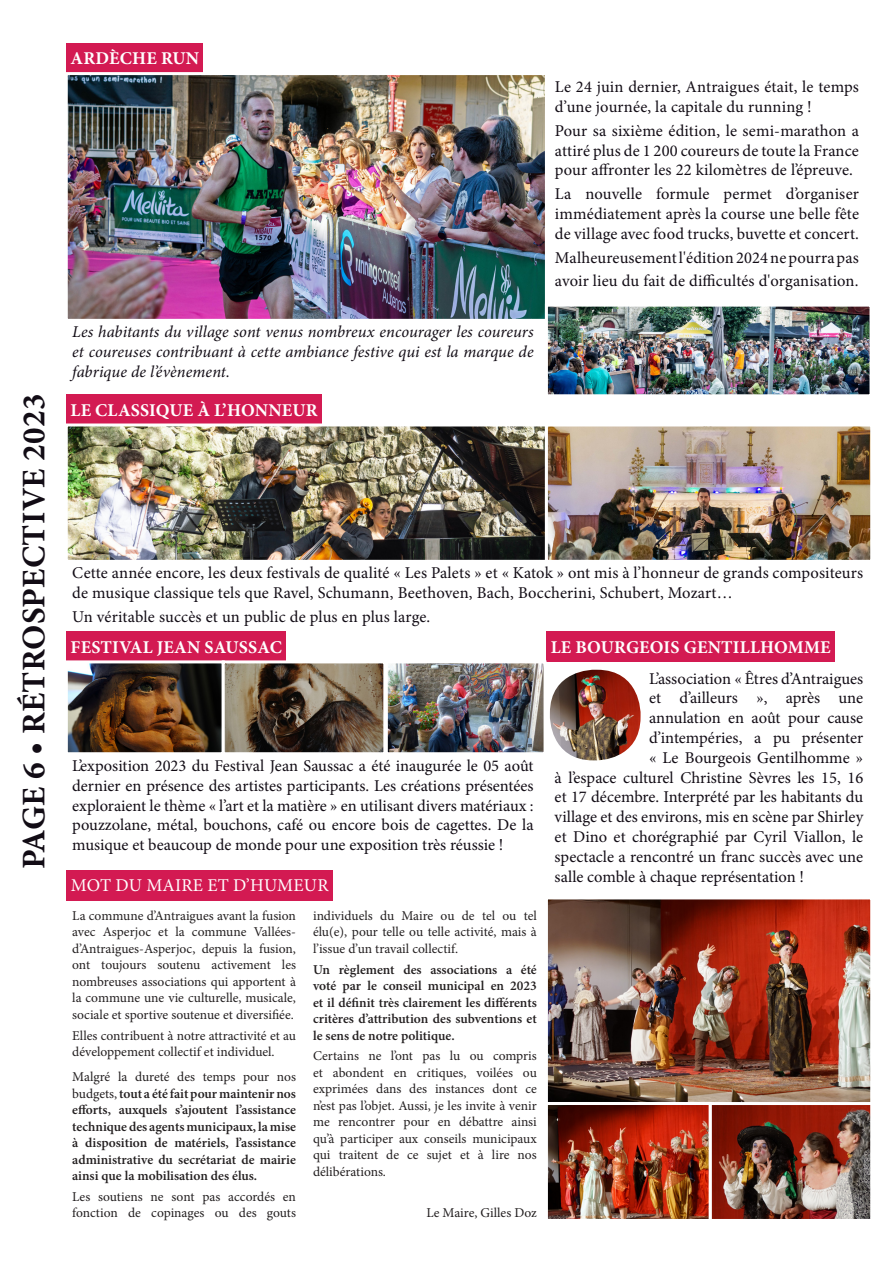
<style>
.page{position:relative;width:893px;height:1263px;background:#fff}
.page>*{position:absolute;margin:0;border:0;box-sizing:border-box;transform-origin:0 0}
.t1{font:700 33px "Minion Pro";letter-spacing:.01em;color:#120c15}
.Titre{font:700 18px "Minion Pro";letter-spacing:.01em;color:#fff}
.t2{font:18px "Minion Pro";letter-spacing:.01em;color:#fff}
.t3{font:16.5px/19.8px "Minion Pro";letter-spacing:.005em;color:#120c15}
.t4{font:italic 16.5px/19.8px "Minion Pro";color:#120c15;text-align:justify}
.t5{font:13.5px/16.5px "Minion Pro";color:#231f20;text-align:justify}
.t6{font:600 13.5px/16.5px "Minion Pro";color:#231f20;text-align:justify}
.s1{font-weight:400}
</style>
<div class="page">
<div style="left:66px;top:43px;width:137px;height:31px;background:#d31a52"></div>
<div style="left:66px;top:631px;width:220px;height:31px;background:#d31a52"></div>
<div style="left:66px;top:394px;width:256px;height:31px;background:#d31a52"></div>
<img style="left:69px;top:76px;width:475px;height:242px">
<div style="left:65px;top:72px;width:483px;height:250px;border:3px solid #fff"></div>
<img style="left:69px;top:427px;width:800px;height:132px">
<div style="left:65px;top:423px;width:483px;height:140px;border:3px solid #fff"></div>
<div style="left:545px;top:423px;width:328px;height:140px;border:3px solid #fff"></div>
<img style="left:69px;top:664px;width:474px;height:87px">
<div style="left:65px;top:660px;width:160px;height:95px;border:3px solid #fff"></div>
<div style="left:546px;top:631px;width:289px;height:31px;background:#d31a52"></div>
<img style="left:549px;top:900px;width:320px;height:318px">
<div style="left:709px;top:1102px;width:164px;height:120px;border:3px solid #fff"></div>
<div style="left:66px;top:870px;width:267px;height:30px;background:#d31a52"></div>
<div style="left:545px;top:896px;width:328px;height:209px;border:3px solid #fff"></div>
<div style="left:545px;top:1102px;width:167px;height:120px;border:3px solid #fff"></div>
<div style="left:222px;top:660px;width:164px;height:95px;border:3px solid #fff"></div>
<img style="left:550px;top:670px;width:91px;height:90px">
<img style="left:549px;top:308px;width:319px;height:85px">
<div style="left:545px;top:304px;width:327px;height:93px;border:3px solid #fff"></div>
<div style="left:385px;top:660px;width:162px;height:95px;border:3px solid #fff"></div>
<p class="t1" style="left:11px;top:869px;width:477px;rotate:-90deg">PAGE 6 • RÉTROSPECTIVE 2023</p>
<p class="Titre" style="left:71px;top:46px;width:130px">ARDÈCHE RUN</p>
<p class="t4" style="left:72px;top:322px;width:463px">Les habitants du village sont venus nombreux encourager les coureurs et coureuses contribuant à cette ambiance festive qui est la marque de fabrique de l’évènement.</p>
<p class="Titre" style="left:71px;top:397px;width:249px">LE CLASSIQUE À L’HONNEUR</p>
<p class="t3" style="left:555px;top:77px;width:306px">Le 24 juin dernier, Antraigues était, le temps d’une journée, la capitale du running !</p>
<p class="t3" style="left:555px;top:121px;width:305px;text-align:justify">Pour sa sixième édition, le semi-marathon a attiré plus de 1 200 coureurs de toute la France pour affronter les 22 kilomètres de l’épreuve.</p>
<p class="t3" style="left:555px;top:184px;width:306px;text-align:justify">La nouvelle formule permet d’organiser immédiatement après la course une belle fête de village avec food trucks, buvette et concert.</p>
<p class="t3" style="left:555px;top:247px;width:306px;line-height:22.5px">Malheureusement l'édition 2024 ne pourra pas avoir lieu du fait de difficultés d'organisation.</p>
<p class="t3" style="left:72px;top:563px;width:792px">Cette année encore, les deux festivals de qualité « Les Palets » et « Katok » ont mis à l’honneur de grands compositeurs de musique classique tels que Ravel, Schumann, Beethoven, Bach, Boccherini, Schubert, Mozart…</p>
<p class="t3" style="left:72px;top:607px;width:359px">Un véritable succès et un public de plus en plus large.</p>
<p class="Titre" style="left:551px;top:634px;width:281px">LE BOURGEOIS GENTILLHOMME</p>
<p class="t3" style="left:649px;top:668px;width:216px">L’association « Êtres d’Antraigues</p>
<p class="t3" style="left:649px;top:688px;width:216px">et d’ailleurs », après une</p>
<p class="t3" style="left:649px;top:708px;width:216px">annulation en août pour cause</p>
<p class="t3" style="left:649px;top:728px;width:216px">d’intempéries, a pu présenter</p>
<p class="t3" style="left:649px;top:748px;width:216px">« Le Bourgeois Gentilhomme »</p>
<p class="t3" style="left:555px;top:767px;width:310px">à l’espace culturel Christine Sèvres les 15, 16</p>
<p class="t3" style="left:555px;top:787px;width:310px">et 17 décembre. Interprété par les habitants du</p>
<p class="t3" style="left:555px;top:807px;width:310px">village et des environs, mis en scène par Shirley</p>
<p class="t3" style="left:555px;top:827px;width:310px">et Dino et chorégraphié par Cyril Viallon, le</p>
<p class="t3" style="left:555px;top:847px;width:310px">spectacle a rencontré un franc succès avec une</p>
<p class="t3" style="left:555px;top:866px;width:251px">salle comble à chaque représentation !</p>
<p class="Titre" style="left:71px;top:634px;width:213px">FESTIVAL JEAN SAUSSAC</p>
<p class="t3" style="left:72px;top:756px;width:463px;text-align:justify">L’exposition 2023 du Festival Jean Saussac a été inaugurée le 05 août dernier en présence des artistes participants. Les créations présentées exploraient le thème « l’art et la matière » en utilisant divers matériaux : pouzzolane, métal, bouchons, café ou encore bois de cagettes. De la musique et beaucoup de monde pour une exposition très réussie !</p>
<p class="t2" style="left:71px;top:873px;width:259px">MOT DU MAIRE ET D’HUMEUR</p>
<p class="t5" style="left:72px;top:907px;width:225px">La commune d’Antraigues avant la fusion avec Asperjoc et la commune Vallées&shy;d’Antraigues-Asperjoc, depuis la fusion, ont toujours soutenu activement les nombreuses associations qui apportent à la commune une vie culturelle, musicale, sociale et sportive soutenue et diversifiée.</p>
<p class="t5" style="left:72px;top:1027px;width:225px">Elles contribuent à notre attractivité et au développement collectif et individuel.</p>
<p class="t6" style="left:72px;top:1068px;width:225px"><span class="s1">Malgré la dureté des temps pour nos budgets,</span> tout a été fait pour maintenir nos efforts, auxquels s’ajoutent l’assistance technique des agents municipaux, la mise à disposition de matériels, l’assistance administrative du secrétariat de mairie ainsi que la mobilisation des élus.</p>
<p class="t5" style="left:72px;top:1188px;width:225px">Les soutiens ne sont pas accordés en fonction de copinages ou des gouts</p>
<p class="t5" style="left:313px;top:907px;width:225px">individuels du Maire ou de tel ou tel élu(e), pour telle ou telle activité, mais à l’issue d’un travail collectif.</p>
<p class="t6" style="left:313px;top:961px;width:225px">Un règlement des associations a été voté par le conseil municipal en 2023 et il définit très clairement les différents critères d’attribution des subventions et le sens de notre politique.</p>
<p class="t5" style="left:313px;top:1048px;width:225px">Certains ne l’ont pas lu ou compris et abondent en critiques, voilées ou exprimées dans des instances dont ce n’est pas l’objet. Aussi, je les invite à venir me rencontrer pour en débattre ainsi qu’à participer aux conseils municipaux qui traitent de ce sujet et à lire nos délibérations.</p>
<p class="t5" style="left:426px;top:1205px;width:112px">Le Maire, Gilles Doz</p>
</div>
